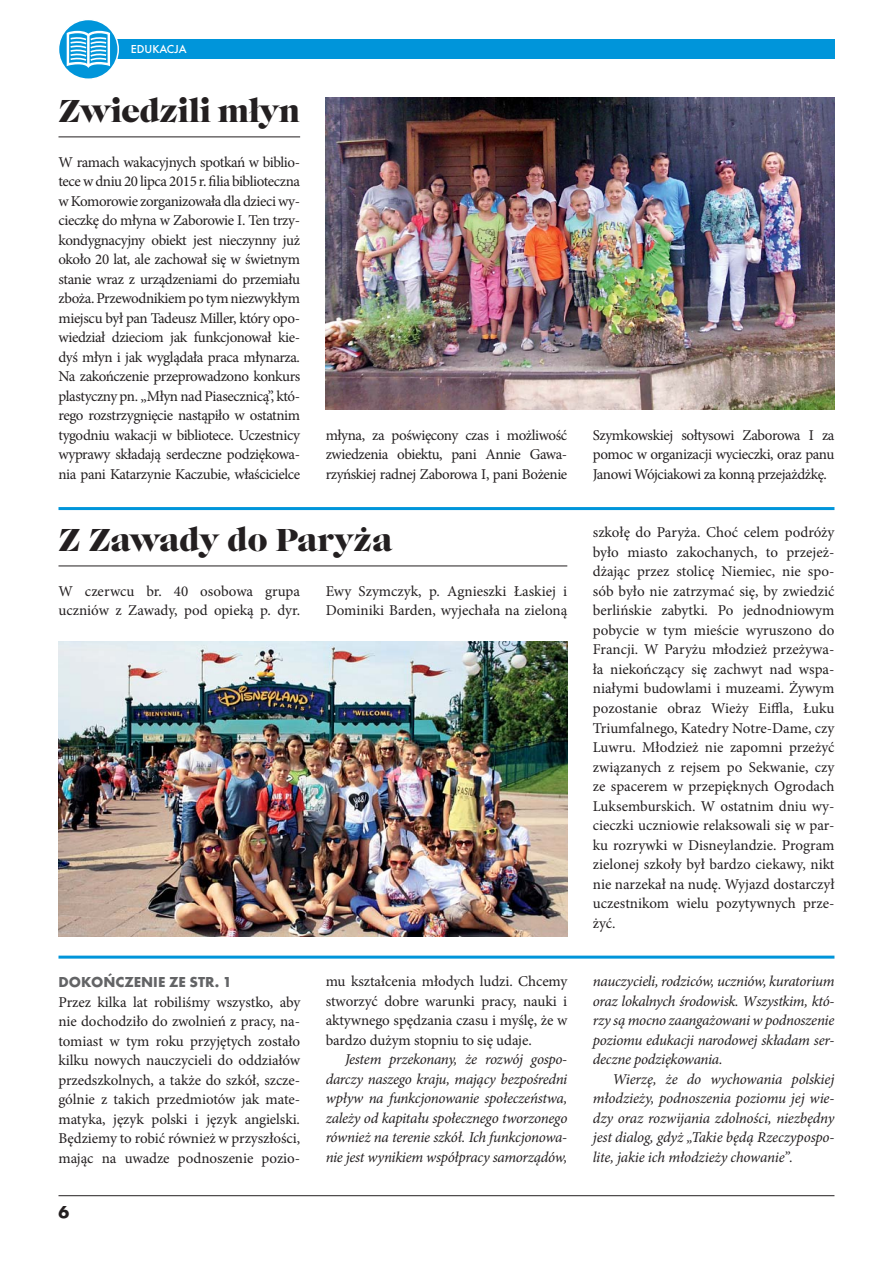
<style>
.page{position:relative;width:893px;height:1263px;background:#fff}
.page>*{position:absolute;margin:0;border:0;box-sizing:border-box;transform-origin:0 0}
.t1{font:33px "Caslon Gra DCE";letter-spacing:-.015em;color:#231f20}
.t2{font:700 18px "Futura TCE";color:#231f20}
.t3{font:15px/19.5px "Minion Pro";letter-spacing:-.005em;color:#231f20;text-align:justify}
.t4{font:italic 15px/19.5px "Minion Pro";letter-spacing:-.015em;color:#231f20;text-align:justify}
.t5{font:700 15px "Futura TCE";color:#636466}
.t6{font:500 12px "Futura TCE";color:#fff}
</style>
<div class="page">
<hr style="left:58px;top:1195px;width:776px;height:1px;background:#231f20">
<div style="left:116px;top:39px;width:718px;height:19px;background:#0095da"></div>
<svg style="left:58px;top:19px;width:60px;height:60px"></svg>
<div style="left:58px;top:19px;width:61px;height:61px;border:2px solid #fff;border-radius:50%"></div>
<svg style="left:67px;top:31px;width:43px;height:37px"></svg>
<img style="left:59px;top:642px;width:508px;height:294px">
<img style="left:326px;top:98px;width:508px;height:312px">
<hr style="left:58px;top:507px;width:776px;height:3px;background:#0095da">
<hr style="left:58px;top:566px;width:509px;height:1px;background:#231f20">
<hr style="left:58px;top:136px;width:242px;height:1px;background:#231f20">
<hr style="left:58px;top:956px;width:776px;height:3px;background:#0095da">
<p class="t6" style="left:131px;top:43px;width:57px">EDUKACJA</p>
<h1 class="t1" style="left:58px;top:97px;width:243px">Zwiedzili młyn</h1>
<p class="t3" style="left:58px;top:154px;width:243px">W ramach wakacyjnych spotkań w biblio&shy;tece w dniu 20 lipca 2015 r. filia biblioteczna w Komorowie zorganizowała dla dzieci wy&shy;cieczkę do młyna w Zaborowie I. Ten trzy&shy;kondygnacyjny obiekt jest nieczynny już około 20 lat, ale zachował się w świetnym stanie wraz z urządzeniami do przemiału zboża. Przewodnikiem po tym niezwykłym miejscu był pan Tadeusz Miller, który opo&shy;wiedział dzieciom jak funkcjonował kie&shy;dyś młyn i jak wyglądała praca młynarza.<br>Na zakończenie przeprowadzono konkurs plastyczny pn. „Młyn nad Piasecznicą”, któ&shy;rego rozstrzygnięcie nastąpiło w ostatnim tygodniu wakacji w bibliotece. Uczestnicy wyprawy składają serdeczne podziękowa&shy;nia pani Katarzynie Kaczubie, właścicielce</p>
<p class="t3" style="left:326px;top:427px;width:243px">młyna, za poświęcony czas i możliwość zwiedzenia obiektu, pani Annie Gawa&shy;rzyńskiej radnej Zaborowa I, pani Bożenie</p>
<p class="t3" style="left:593px;top:427px;width:243px">Szymkowskiej sołtysowi Zaborowa I za pomoc w organizacji wycieczki, oraz panu Janowi Wójciakowi za konną przejażdżkę.</p>
<h1 class="t1" style="left:58px;top:526px;width:335px">Z Zawady do Paryża</h1>
<p class="t3" style="left:58px;top:583px;width:243px">W czerwcu br. 40 osobowa grupa uczniów z Zawady, pod opieką p. dyr.</p>
<p class="t3" style="left:326px;top:583px;width:243px">Ewy Szymczyk, p. Agnieszki Łaskiej i<br>Dominiki Barden, wyjechała na zieloną</p>
<p class="t5" style="left:58px;top:976px;width:175px">DOKOŃCZENIE ZE STR. 1</p>
<p class="t3" style="left:58px;top:993px;width:243px">Przez kilka lat robiliśmy wszystko, aby nie dochodziło do zwolnień z pracy, na&shy;tomiast w tym roku przyjętych zostało kilku nowych nauczycieli do oddziałów przedszkolnych, a także do szkół, szcze&shy;gólnie z takich przedmiotów jak mate&shy;matyka, język polski i język angielski.<br>Będziemy to robić również w przyszłości, mając na uwadze podnoszenie pozio-</p>
<p class="t2" style="left:58px;top:1205px;width:12px">6</p>
<p class="t3" style="left:326px;top:973px;width:243px">mu kształcenia młodych ludzi. Chcemy stworzyć dobre warunki pracy, nauki i aktywnego spędzania czasu i myślę, że w bardzo dużym stopniu to się udaje.</p>
<p class="t4" style="left:326px;top:1051px;width:243px;text-indent:19px">Jestem przekonany, że rozwój gospo&shy;darczy naszego kraju, mający bezpośredni wpływ na funkcjonowanie społeczeństwa, zależy od kapitału społecznego tworzonego również na terenie szkół. Ich funkcjonowa&shy;nie jest wynikiem współpracy samorządów,</p>
<p class="t3" style="left:593px;top:524px;width:243px">szkołę do Paryża. Choć celem podróży było miasto zakochanych, to przejeż&shy;dżając przez stolicę Niemiec, nie spo&shy;sób było nie zatrzymać się, by zwiedzić berlińskie zabytki. Po jednodniowym pobycie w tym mieście wyruszono do Francji. W Paryżu młodzież przeżywa&shy;ła niekończący się zachwyt nad wspa&shy;niałymi budowlami i muzeami. Żywym pozostanie obraz Wieży Eiffla, Łuku Triumfalnego, Katedry Notre-Dame, czy Luwru. Młodzież nie zapomni przeżyć związanych z rejsem po Sekwanie, czy ze spacerem w przepięknych Ogrodach Luksemburskich. W ostatnim dniu wy&shy;cieczki uczniowie relaksowali się w par&shy;ku rozrywki w Disneylandzie. Program zielonej szkoły był bardzo ciekawy, nikt nie narzekał na nudę. Wyjazd dostarczył uczestnikom wielu pozytywnych prze&shy;żyć.</p>
<p class="t4" style="left:593px;top:973px;width:243px">nauczycieli, rodziców, uczniów, kuratorium oraz lokalnych środowisk. Wszystkim, któ&shy;rzy są mocno zaangażowani w podnoszenie poziomu edukacji narodowej składam ser&shy;deczne podziękowania.</p>
<p class="t4" style="left:593px;top:1070px;width:243px;text-indent:20px">Wierzę, że do wychowania polskiej młodzieży, podnoszenia poziomu jej wie&shy;dzy oraz rozwijania zdolności, niezbędny jest dialog, gdyż „Takie będą Rzeczypospo&shy;lite, jakie ich młodzieży chowanie”.</p>
</div>
